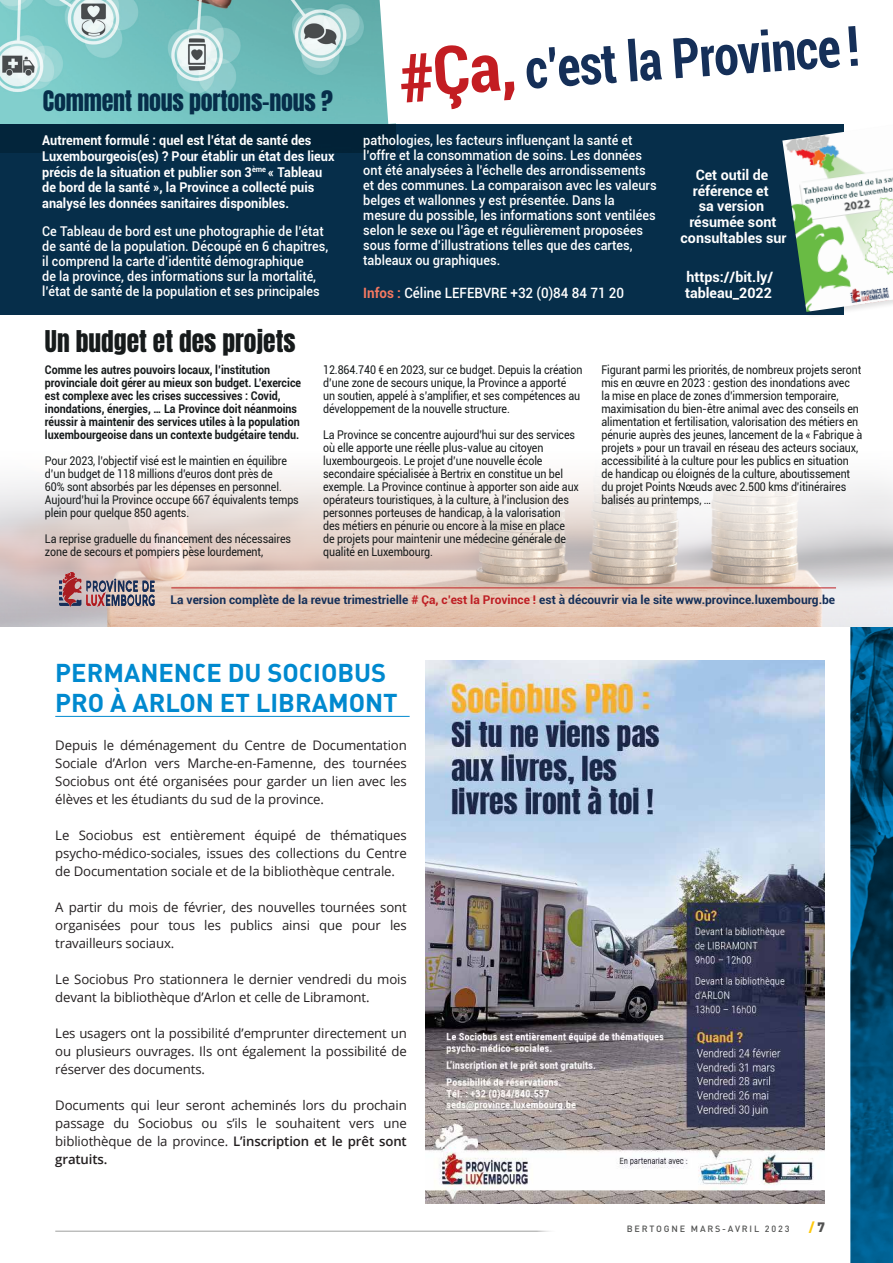
<style>
.page{position:relative;width:893px;height:1263px;background:#fff}
.page>*{position:absolute;margin:0;border:0;box-sizing:border-box;transform-origin:0 0}
.t1{font:700 condensed 55.8px "Roboto";color:#152f58;scale:.9 1}
.t2{font:700 25.5px/30px "DIN";color:#0089cf}
.t3{font:25.5px "Anton";color:#161a1b}
.t4{font:24px "Anton";letter-spacing:-.01em;color:#062e4a}
.t5{font:700 14.25px/15.8px "Roboto";color:#fff;text-align:center}
.t6{font:500 14.25px "Roboto";color:#fff;scale:.94 1}
.t7{font:500 13.5px/15px "Roboto";color:#fff;scale:.94 1}
.t8{font:700 13.5px/15.8px "Roboto";color:#fff;scale:.94 1}
.t9{font:900 13.5px "DIN";color:#fec80b}
.t10{font:13.2px/18px "Open Sans";letter-spacing:-.01em;color:#231f20;text-align:justify}
.t11{font:12px/13px "Roboto";letter-spacing:-.01em;color:#161a1b;scale:.89 1}
.t12{font:700 12px/13px "Roboto";color:#161a1b;scale:.89 1}
.t13{font:700 12px "Roboto";color:#152f58}
.t14{font:500 9px "DIN";letter-spacing:.2em;color:#515251}
.s1{font-size:67.2px;color:#c31d22}
.s2{font-weight:700;color:#f37861}
.s3{color:#be1e23}
.s4{font-weight:600}
.s5{color:#515251}
</style>
<div class="page">
<hr style="left:55px;top:1231px;width:503px;height:1px;background:#515251">
<img style="left:425px;top:660px;width:400px;height:543px">
<hr style="left:55px;top:716px;width:355px;height:1px;background:#0089cf">
<img style="left:0;top:472px;width:842px;height:154px">
<img style="left:0;top:0;width:380px;height:124px">
<div style="left:0;top:124px;width:843px;height:190px;background:#062e4a"></div>
<svg style="left:59px;top:572px;width:96px;height:35px"></svg>
<hr style="left:171px;top:587px;width:665px;height:1px;background:#be1e23">
<svg style="left:380px;top:6px;width:16px;height:118px"></svg>
<div style="left:781px;top:121px;width:112px;height:198px;background:#231f20;opacity:.13"></div>
<img style="left:782px;top:125px;width:111px;height:187px">
<svg style="left:842px;top:290px;width:51px;height:973px"></svg>
<h3 class="t4" style="left:43px;top:89px;width:291px">Comment nous portons-nous ?</h3>
<p class="t8" style="left:42px;top:132px;width:312px">Autrement formulé : quel est l’état de santé des Luxembourgeois(es) ? Pour établir un état des lieux précis de la situation et publier son 3<sup>ème</sup> « Tableau de bord de la santé », la Province a collecté puis analysé les données sanitaires disponibles.</p>
<p class="t7" style="left:42px;top:223px;width:306px">Ce Tableau de bord est une photographie de l’état de santé de la population. Découpé en 6 chapitres, il comprend la carte d’identité démographique<br>de la province, des informations sur la mortalité, l’état de santé de la population et ses principales</p>
<h2 class="t3" style="left:45px;top:328px;width:252px">Un budget et des projets</h2>
<h1 class="t1" style="left:397px;top:39px;width:514px;rotate:-4deg"><span class="s1">#Ça,</span> c’est la Province !</h1>
<p class="t7" style="left:363px;top:132px;width:313px">pathologies, les facteurs influençant la santé et l’offre et la consommation de soins. Les données ont été analysées à l’échelle des arrondissements et des communes. La comparaison avec les valeurs belges et wallonnes y est présentée. Dans la mesure du possible, les informations sont ventilées selon le sexe ou l’âge et régulièrement proposées sous forme d’illustrations telles que des cartes, tableaux ou graphiques.</p>
<p class="t6" style="left:363px;top:282px;width:279px"><span class="s2">Infos :</span> Céline LEFEBVRE +32 (0)84 84 71 20</p>
<p class="t5" style="left:681px;top:166px;width:107px">Cet outil de référence et<br>sa version résumée sont consultables sur</p>
<p class="t5" style="left:685px;top:269px;width:90px;text-align:left">https://bit.ly/ tableau_2022</p>
<p class="t12" style="left:45px;top:363px;width:289px">Comme les autres pouvoirs locaux, l’institution provinciale doit gérer au mieux son budget. L’exercice est complexe avec les crises successives : Covid, inondations, énergies, … La Province doit néanmoins réussir à maintenir des services utiles à la population luxembourgeoise dans un contexte budgétaire tendu.</p>
<p class="t11" style="left:45px;top:454px;width:287px">Pour 2023, l’objectif visé est le maintien en équilibre d’un budget de 118 millions d’euros dont près de<br>60% sont absorbés par les dépenses en personnel.<br>Aujourd’hui la Province occupe 667 équivalents temps plein pour quelque 850 agents.</p>
<p class="t11" style="left:45px;top:532px;width:278px">La reprise graduelle du financement des nécessaires zone de secours et pompiers pèse lourdement,</p>
<p class="t11" style="left:323px;top:363px;width:293px">12.864.740 € en 2023, sur ce budget. Depuis la création d’une zone de secours unique, la Province a apporté<br>un soutien, appelé à s’amplifier, et ses compétences au développement de la nouvelle structure.</p>
<p class="t11" style="left:323px;top:428px;width:289px">La Province se concentre aujourd’hui sur des services où elle apporte une réelle plus-value au citoyen luxembourgeois. Le projet d’une nouvelle école secondaire spécialisée à Bertrix en constitue un bel exemple. La Province continue à apporter son aide aux opérateurs touristiques, à la culture, à l’inclusion des personnes porteuses de handicap, à la valorisation des métiers en pénurie ou encore à la mise en place de projets pour maintenir une médecine générale de qualité en Luxembourg.</p>
<p class="t11" style="left:601px;top:363px;width:295px">Figurant parmi les priorités, de nombreux projets seront mis en œuvre en 2023 : gestion des inondations avec<br>la mise en place de zones d’immersion temporaire, maximisation du bien-être animal avec des conseils en alimentation et fertilisation, valorisation des métiers en pénurie auprès des jeunes, lancement de la « Fabrique à projets » pour un travail en réseau des acteurs sociaux, accessibilité à la culture pour les publics en situation de handicap ou éloignés de la culture, aboutissement du projet Points Nœuds avec 2.500 kms d’itinéraires balisés au printemps, …</p>
<p class="t13" style="left:171px;top:591px;width:666px">La version complète de la revue trimestrielle <span class="s3"># Ça, c’est la Province !</span> est à découvrir via le site www.province.luxembourg.be</p>
<h2 class="t2" style="left:55px;top:656px;width:344px">PERMANENCE DU SOCIOBUS<br>PRO À ARLON ET LIBRAMONT</h2>
<p class="t10" style="left:55px;top:736px;width:353px">Depuis le déménagement du Centre de Documentation Sociale d’Arlon vers Marche-en-Famenne, des tournées Sociobus ont été organisées pour garder un lien avec les élèves et les étudiants du sud de la province.</p>
<p class="t10" style="left:55px;top:826px;width:353px">Le Sociobus est entièrement équipé de thématiques psycho-médico-sociales, issues des collections du Centre de Documentation sociale et de la bibliothèque centrale.</p>
<p class="t10" style="left:55px;top:898px;width:353px">A partir du mois de février, des nouvelles tournées sont organisées pour tous les publics ainsi que pour les travailleurs sociaux.</p>
<p class="t10" style="left:55px;top:970px;width:353px">Le Sociobus Pro stationnera le dernier vendredi du mois devant la bibliothèque d’Arlon et celle de Libramont.</p>
<p class="t10" style="left:55px;top:1024px;width:353px">Les usagers ont la possibilité d’emprunter directement un ou plusieurs ouvrages. Ils ont également la possibilité de réserver des documents.</p>
<p class="t10" style="left:55px;top:1096px;width:353px">Documents qui leur seront acheminés lors du prochain passage du Sociobus ou s’ils le souhaitent vers une bibliothèque de la province. <span class="s4">L’inscription et le prêt sont gratuits.</span></p>
<p class="t14" style="left:627px;top:1223px;width:164px">BERTOGNE MARS-AVRIL 2023</p>
<p class="t9" style="left:809px;top:1218px;width:18px">/<span class="s5">7</span></p>
</div>
